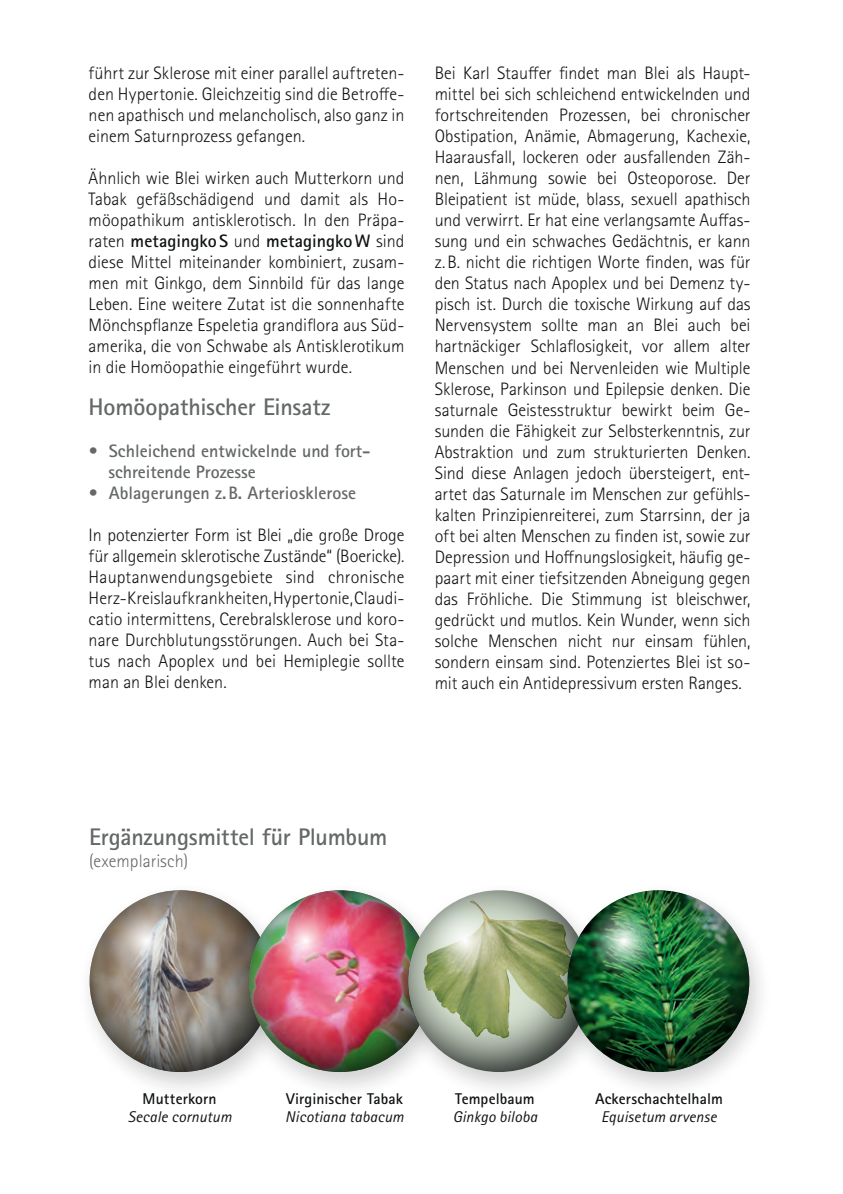
<style>
.page{position:relative;width:843px;height:1194px;background:#fff}
.page>*{position:absolute;margin:0;border:0;box-sizing:border-box;transform-origin:0 0}
.t1{font:700 24px "Rotis Sans Serif Std";letter-spacing:-.01em;color:#656868}
.t2{font:300 18px/21px "Rotis Sans Serif Std";color:#101314;text-align:justify}
.t3{font:700 18px/21px "Rotis Sans Serif Std";color:#656868}
.t4{font:300 18px "Rotis Sans Serif Std";color:#656868}
.t5{font:italic 15.6px "Rotis Sans Serif Std";letter-spacing:.01em;color:#101314}
.t6{font:700 15.6px "Rotis Sans Serif Std";letter-spacing:.005em;color:#101314}
.s1{font-weight:700}
</style>
<div class="page">
<div style="left:76px;top:882px;width:219px;height:218px;background:#101314;opacity:.2"></div>
<svg style="left:86px;top:890px;width:149px;height:184px"></svg>
<svg style="left:103px;top:897px;width:86px;height:86px;background:#aba39b"></svg>
<div style="left:235px;top:882px;width:219px;height:218px;background:#101314;opacity:.2"></div>
<img style="left:245px;top:890px;width:149px;height:184px">
<img style="left:262px;top:897px;width:86px;height:86px;border-radius:50%">
<div style="left:394px;top:882px;width:219px;height:218px;background:#101314;opacity:.2"></div>
<svg style="left:404px;top:890px;width:149px;height:184px;background:#a2ab91"></svg>
<svg style="left:421px;top:897px;width:86px;height:86px;background:#bdc5a8"></svg>
<div style="left:553px;top:882px;width:219px;height:218px;background:#101314;opacity:.2"></div>
<img style="left:563px;top:890px;width:186px;height:184px">
<img style="left:580px;top:897px;width:86px;height:86px;border-radius:50%">
<p class="t2" style="left:89px;top:63px;width:317px">führt zur Sklerose mit einer parallel auftreten&shy;den Hypertonie. Gleichzeitig sind die Betroffe&shy;nen apathisch und melancholisch, also ganz in einem Saturnprozess gefangen.</p>
<p class="t2" style="left:89px;top:168px;width:317px">Ähnlich wie Blei wirken auch Mutterkorn und Tabak gefäßschädigend und damit als Ho&shy;möopathikum antisklerotisch. In den Präpa&shy;raten <span class="s1">metagingkoS</span> und <span class="s1">metagingkoW</span> sind diese Mittel miteinander kombiniert, zusam&shy;men mit Ginkgo, dem Sinnbild für das lange Leben. Eine weitere Zutat ist die sonnenhafte Mönchspflanze Espeletia grandiflora aus Süd&shy;amerika, die von Schwabe als Antisklerotikum in die Homöopathie eingeführt wurde.</p>
<h1 class="t1" style="left:89px;top:392px;width:243px">Homöopathischer Einsatz</h1>
<p class="t3" style="left:109px;top:441px;width:263px;text-indent:-20px">• Schleichend entwickelnde und fort&shy;schreitende Prozesse</p>
<p class="t3" style="left:89px;top:483px;width:269px">• Ablagerungen z.B. Arteriosklerose</p>
<p class="t2" style="left:89px;top:525px;width:317px">In potenzierter Form ist Blei „die große Droge für allgemein sklerotische Zustände“ (Boericke).<br>Hauptanwendungsgebiete sind chronische Herz-Kreislaufkrankheiten, Hypertonie, Claudi&shy;catio intermittens, Cerebralsklerose und koro&shy;nare Durchblutungsstörungen. Auch bei Sta&shy;tus nach Apoplex und bei Hemiplegie sollte man an Blei denken.</p>
<p class="t2" style="left:434px;top:63px;width:317px">Bei Karl Stauffer findet man Blei als Haupt&shy;mittel bei sich schleichend entwickelnden und fortschreitenden Prozessen, bei chronischer Obstipation, Anämie, Abmagerung, Kachexie, Haarausfall, lockeren oder ausfallenden Zäh&shy;nen, Lähmung sowie bei Osteoporose. Der Bleipatient ist müde, blass, sexuell apathisch und verwirrt. Er hat eine verlangsamte Auffas&shy;sung und ein schwaches Gedächtnis, er kann z.B. nicht die richtigen Worte finden, was für den Status nach Apoplex und bei Demenz ty&shy;pisch ist. Durch die toxische Wirkung auf das Nervensystem sollte man an Blei auch bei hartnäckiger Schlaflosigkeit, vor allem alter Menschen und bei Nervenleiden wie Multiple Sklerose, Parkinson und Epilepsie denken. Die saturnale Geistesstruktur bewirkt beim Ge&shy;sunden die Fähigkeit zur Selbsterkenntnis, zur Abstraktion und zum strukturierten Denken.<br>Sind diese Anlagen jedoch übersteigert, ent&shy;artet das Saturnale im Menschen zur gefühls&shy;kalten Prinzipienreiterei, zum Starrsinn, der ja oft bei alten Menschen zu finden ist, sowie zur Depression und Hoffnungslosigkeit, häufig ge&shy;paart mit einer tiefsitzenden Abneigung gegen das Fröhliche. Die Stimmung ist bleischwer, gedrückt und mutlos. Kein Wunder, wenn sich solche Menschen nicht nur einsam fühlen, sondern einsam sind. Potenziertes Blei ist so&shy;mit auch ein Antidepressivum ersten Ranges.</p>
<h1 class="t1" style="left:89px;top:822px;width:300px">Ergänzungsmittel für Plumbum</h1>
<p class="t4" style="left:89px;top:851px;width:100px">(exemplarisch)</p>
<p class="t6" style="left:143px;top:1088px;width:76px">Mutterkorn</p>
<p class="t5" style="left:128px;top:1108px;width:105px">Secale cornutum</p>
<p class="t6" style="left:286px;top:1088px;width:118px">Virginischer Tabak</p>
<p class="t5" style="left:285px;top:1108px;width:120px">Nicotiana tabacum</p>
<p class="t6" style="left:455px;top:1088px;width:81px">Tempelbaum</p>
<p class="t5" style="left:452px;top:1108px;width:86px">Ginkgo biloba</p>
<p class="t6" style="left:595px;top:1088px;width:129px">Ackerschachtelhalm</p>
<p class="t5" style="left:601px;top:1108px;width:117px">Equisetum arvense</p>
</div>
